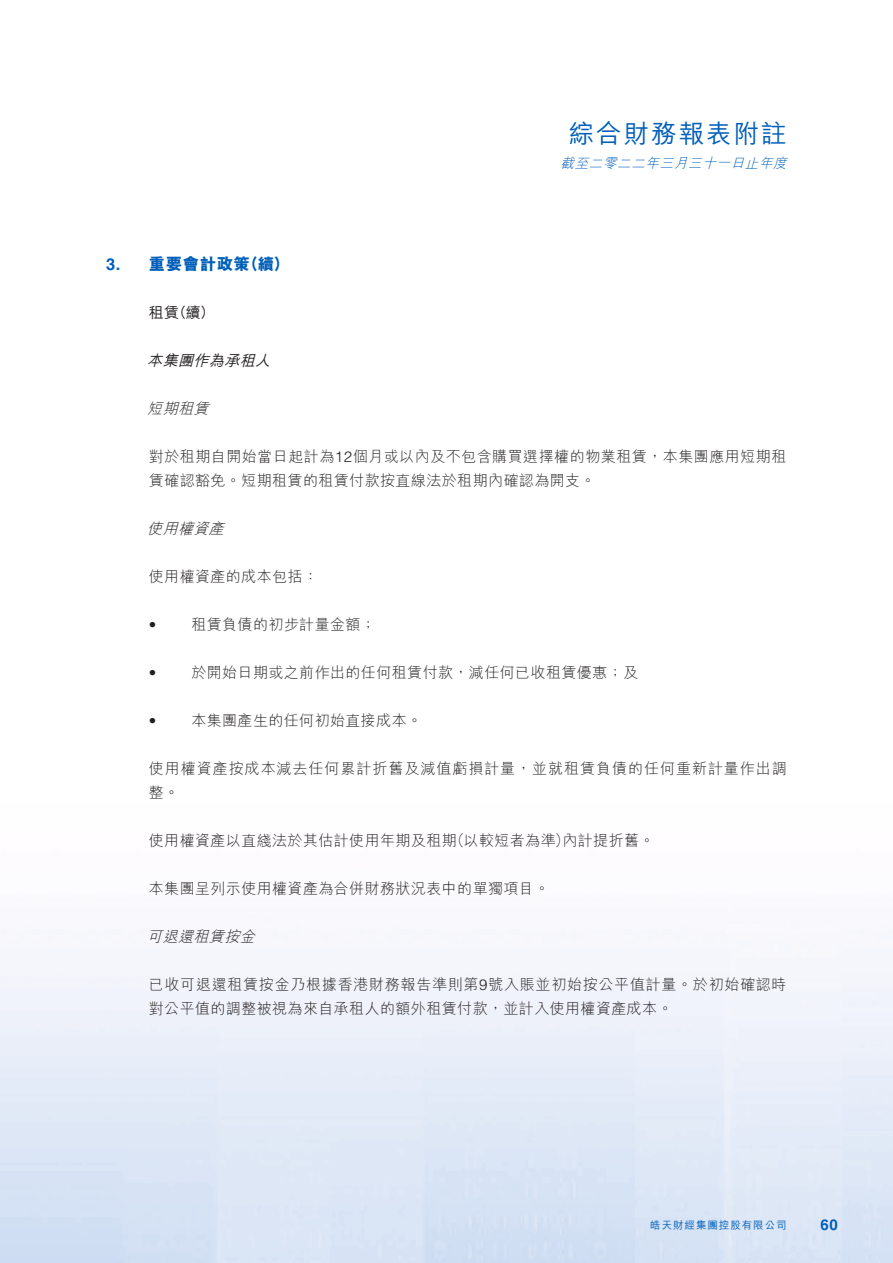
<style>
.page{position:relative;width:893px;height:1263px;background:#fff}
.page>*{position:absolute;margin:0;border:0;box-sizing:border-box;transform-origin:0 0}
.t1{font:500 25.5px "M Hei HK";letter-spacing:.08em;color:#005fb9}
.t2{font:800 16.5px "M Hei HK";letter-spacing:.03em;color:#005fb9}
.t3{font:700 16.5px "Helvetica LT Std";color:#005fb9}
.t4{font:300 15px/24px "M Hei HK";letter-spacing:.03em;color:#231f20}
.t5{font:300 15px/24px "M Hei HK";letter-spacing:.05em;color:#231f20}
.t6{font:300 15px/24px "M Hei HK";letter-spacing:.065em;color:#231f20}
.t7{font:italic 300 15px "M Hei HK";color:#231f20}
.t8{font:italic 500 15px "M Hei HK";color:#231f20}
.t9{font:500 15px "M Hei HK";color:#231f20}
.t10{font:300 15px "Helvetica LT Std";color:#231f20}
.t11{font:700 15px "Helvetica LT Std";color:#005fb9}
.t12{font:italic 300 13.5px "M Hei HK";color:#005fb9}
.t13{font:500 10.5px "M Hei HK";letter-spacing:.09em;color:#005fb9}
.s1{font-family:"Helvetica LT Std"}
</style>
<div class="page">
<h1 class="t1" style="left:569px;top:115px;width:219px">綜合財務報表附註</h1>
<p class="t12" style="left:561px;top:156px;width:231px">截至二零二二年三月三十一日止年度</p>
<p class="t3" style="left:106px;top:254px;width:16px">3.</p>
<p class="t2" style="left:149px;top:255px;width:103px">重要會計政策</p>
<p class="t2" style="left:243px;top:255px;width:48px">（續(</p>
<p class="t9" style="left:149px;top:301px;width:32px">租賃</p>
<p class="t8" style="left:147px;top:349px;width:130px">本集團作為承租人</p>
<p class="t7" style="left:147px;top:401px;width:67px">短期租賃</p>
<p class="t4" style="left:149px;top:444px;width:639px">對於租期自開始當日起計為<span class="s1">12</span>個月或以內及不包含購買選擇權的物業租賃，本集團應用短期租賃確認豁免。短期租賃的租賃付款按直線法於租期內確認為開支。</p>
<p class="t7" style="left:147px;top:521px;width:82px">使用權資產</p>
<p class="t4" style="left:149px;top:564px;width:171px">使用權資產的成本包括：</p>
<p class="t4" style="left:191px;top:612px;width:186px">租賃負債的初步計量金額;</p>
<p class="t9" style="left:172px;top:301px;width:44px">（續(</p>
<p class="t10" style="left:149px;top:615px;width:9px">•</p>
<p class="t10" style="left:149px;top:663px;width:9px">•</p>
<p class="t4" style="left:191px;top:660px;width:448px">於開始日期或之前作出的任何租賃付款，減任何已收租賃優惠；及</p>
<p class="t4" style="left:191px;top:708px;width:232px">本集團產生的任何初始直接成本。</p>
<p class="t10" style="left:149px;top:711px;width:9px">•</p>
<p class="t6" style="left:149px;top:756px;width:640px">使用權資產按成本減去任何累計折舊及減值虧損計量，並就租賃負債的任何重新計量作出調整。</p>
<p class="t4" style="left:450px;top:828px;width:206px">（以較短者為準內計提折舊。</p>
<p class="t4" style="left:554px;top:828px;width:16px">）</p>
<p class="t4" style="left:149px;top:828px;width:309px">使用權資產以直綫法於其估計使用年期及租期</p>
<p class="t4" style="left:149px;top:876px;width:402px">本集團呈列示使用權資產為合併財務狀況表中的單獨項目。</p>
<p class="t7" style="left:147px;top:929px;width:113px">可退還租賃按金</p>
<p class="t5" style="left:149px;top:972px;width:639px">已收可退還租賃按金乃根據香港財務報告準則第<span class="s1">9</span>號入賬並初始按公平值計量。於初始確認時對公平值的調整被視為來自承租人的額外租賃付款，並計入使用權資產成本。</p>
<p class="t13" style="left:650px;top:1217px;width:138px">皓天財經集團控股有限公司</p>
<p class="t11" style="left:821px;top:1215px;width:19px">60</p>
</div>
